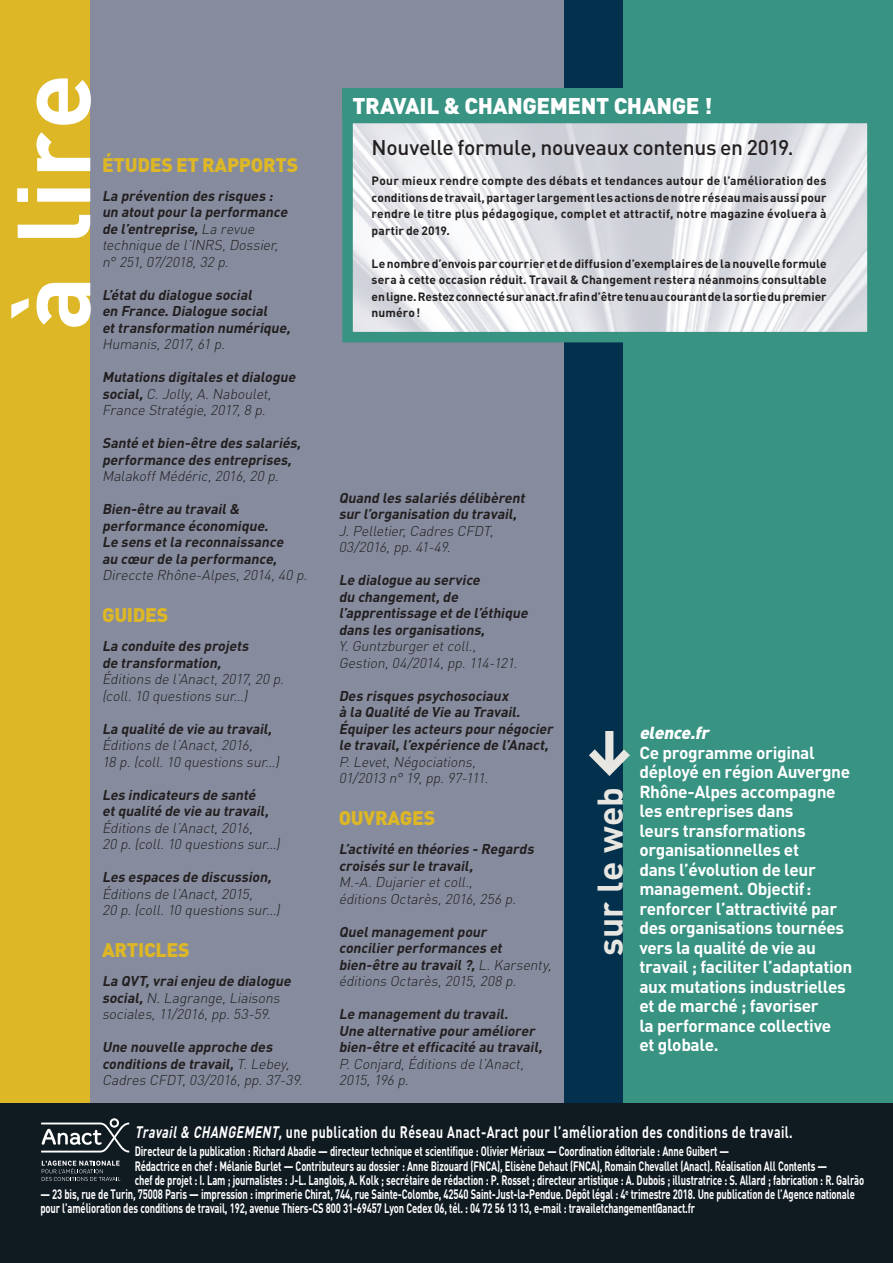
<style>
.page{position:relative;width:893px;height:1263px;background:#fff}
.page>*{position:absolute;margin:0;border:0;box-sizing:border-box;transform-origin:0 0}
.t1{font:700 102px "DIN";color:#fff}
.t2{font:700 35.25px "DIN";color:#e8e6e0}
.t3{font:900 22.5px "DIN";letter-spacing:-.02em;color:#fff}
.t4{font:500 21px "DIN";letter-spacing:-.015em;color:#231f20}
.t5{font:900 19.5px "DIN";letter-spacing:-.015em;color:#ddb725}
.t6{font:700 17.25px/19.5px "DIN";letter-spacing:-.02em;color:#fff}
.t7{font:italic 900 17.25px "DIN";color:#fff}
.t8{font:700 16.5px "DIN";letter-spacing:.03em;color:#fff;scale:.75 1}
.t9{font:italic 700 14.1px/16.5px "DIN";color:#231f20}
.t10{font:italic 300 14.1px/16.5px "DIN";color:#231f20}
.t11{font:700 13.5px/14.2px "DIN";letter-spacing:-.015em;color:#fff;scale:.7 1}
.t12{font:700 12px/16.5px "DIN";letter-spacing:.005em;color:#231f20;text-align:justify}
.s1{font-weight:300}
.s2{font-weight:700}
.s3{font-style:italic}
</style>
<div class="page">
<svg style="left:563px;top:0;width:60px;height:1103px;background:#1d425d"></svg>
<div style="left:0;top:0;width:532px;height:1124px;background:#ddb725"></div>
<div style="left:623px;top:0;width:270px;height:1108px;background:#389382"></div>
<div style="left:90px;top:0;width:473px;height:1105px;background:#868c9e"></div>
<div style="left:0;top:1103px;width:893px;height:160px;background:#101a21"></div>
<svg style="left:41px;top:1118px;width:88px;height:34px"></svg>
<svg style="left:42px;top:1160px;width:78px;height:21px"></svg>
<img style="left:578px;top:732px;width:52px;height:44px">
<img style="left:353px;top:124px;width:514px;height:207px">
<div style="left:342px;top:113px;width:536px;height:229px;border:10px solid #389382"></div>
<div style="left:342px;top:88px;width:281px;height:28px;background:#389382"></div>
<h1 class="t1" style="left:17px;top:330px;width:258px;rotate:-90deg">à lire</h1>
<h3 class="t5" style="left:102px;top:158px;width:198px">ÉTUDES ET RAPPORTS</h3>
<p class="t9" style="left:102px;top:189px;width:189px">La prévention des risques : un atout pour la performance de l’entreprise,<span class="s1">La revue technique de l’INRS, Dossier, n° 251, 07/2018, 32 p.</span></p>
<p class="t9" style="left:102px;top:288px;width:192px">L’état du dialogue social<br>en France.Dialogue social<br>et transformation numérique,</p>
<p class="t10" style="left:102px;top:338px;width:127px">Humanis, 2017, 61 p.</p>
<p class="t10" style="left:102px;top:371px;width:197px"><span class="s2">Mutations digitales et dialogue social,</span>C. Jolly, A. Naboulet,<br>France Stratégie, 2017, 8 p.</p>
<p class="t9" style="left:102px;top:436px;width:203px">Santé et bien-être des salariés, performance des entreprises,</p>
<p class="t10" style="left:102px;top:470px;width:181px">Malakoff Médéric, 2016, 20 p.</p>
<p class="t9" style="left:102px;top:502px;width:185px">Bien-être au travail&amp; performance économique.<br>Le sens et la reconnaissance au cœur de la performance,</p>
<p class="t10" style="left:102px;top:569px;width:209px">Direccte Rhône-Alpes, 2014, 40 p.</p>
<h3 class="t5" style="left:102px;top:608px;width:68px">GUIDES</h3>
<p class="t9" style="left:102px;top:639px;width:150px">La conduite des projets de transformation,</p>
<p class="t10" style="left:102px;top:673px;width:186px">Éditions de l’Anact, 2017, 20 p. (coll. 10 questions sur…)</p>
<p class="t9" style="left:102px;top:722px;width:173px">La qualité de vie au travail,</p>
<p class="t10" style="left:102px;top:739px;width:181px">Éditions de l’Anact, 2016,<br>18 p. (coll. 10 questions sur…)</p>
<p class="t9" style="left:102px;top:788px;width:170px">Les indicateurs de santé et qualité de vie au travail,</p>
<p class="t10" style="left:102px;top:821px;width:182px">Éditions de l’Anact, 2016,<br>20 p. (coll. 10 questions sur…)</p>
<p class="t9" style="left:102px;top:870px;width:173px">Les espaces de discussion,</p>
<p class="t10" style="left:102px;top:887px;width:182px">Éditions de l’Anact, 2015,<br>20 p. (coll. 10 questions sur…)</p>
<h3 class="t5" style="left:102px;top:943px;width:89px">ARTICLES</h3>
<p class="t10" style="left:102px;top:974px;width:193px"><span class="s2">La QVT,vraienjeu de dialogue social,</span>N. Lagrange, Liaisons sociales, 11/2016, pp. 53-59.</p>
<p class="t9" style="left:102px;top:1040px;width:204px">Une nouvelle approche des conditions de travail,<span class="s1">T. Lebey,<br>Cadres CFDT, 03/2016, pp. 37-39.</span></p>
<h3 class="t3" style="left:353px;top:98px;width:361px">TRAVAIL &amp; CHANGEMENT CHANGE !</h3>
<h3 class="t4" style="left:372px;top:140px;width:423px">Nouvelle formule, nouveaux contenus en 2019.</h3>
<p class="t12" style="left:372px;top:174px;width:456px">Pour mieux rendre compte des débats et tendances autour de l’amélioration des conditions de travail, partager largement les actions de notre réseau mais aussi pour rendre le titre plus pédagogique, complet et attractif, notre magazine évoluera à partir de 2019.</p>
<p class="t12" style="left:372px;top:256px;width:457px">Le nombre d’envois par courrier et de diffusion d’exemplaires de la nouvelle formule sera à cette occasion réduit. Travail &amp; Changement restera néanmoins consultable en ligne. Restez connecté sur anact.fr afin d’être tenu au courant de la sortie du premier numéro !</p>
<p class="t9" style="left:339px;top:491px;width:190px">Quand les salariés délibèrent sur l’organisation du travail,</p>
<p class="t10" style="left:339px;top:524px;width:158px">J. Pelletier, Cadres CFDT,<br>03/2016, pp. 41-49.</p>
<p class="t9" style="left:339px;top:573px;width:193px">Le dialogue au service<br>du changement,de l’apprentissage et de l’éthique dans les organisations,</p>
<p class="t10" style="left:339px;top:640px;width:182px">Y. Guntzburger et coll.,<br>Gestion, 04/2014, pp. 114-121.</p>
<p class="t9" style="left:339px;top:689px;width:218px">Des risques psychosociaux<br>à la Qualité de Vie au Travail.<br>Équiper les acteurs pour négocier le travail,l’expérience de l’Anact,</p>
<p class="t10" style="left:339px;top:755px;width:153px">P. Levet, Négociations,<br>01/2013 n° 19, pp. 97-111.</p>
<h3 class="t5" style="left:339px;top:811px;width:98px">OUVRAGES</h3>
<p class="t9" style="left:339px;top:842px;width:199px">L’activité en théories - Regards croisés sur le travail,</p>
<p class="t10" style="left:339px;top:875px;width:181px">M.-A. Dujarier et coll., éditions Octarès, 2016, 256 p.</p>
<p class="t9" style="left:339px;top:924px;width:217px">Quelmanagement pour<br>concilier performances et bien-être au travail?,<span class="s1">L. Karsenty, éditions Octarès, 2015, 208 p.</span></p>
<p class="t9" style="left:339px;top:1007px;width:207px">Le management du travail.<br>Une alternative pour améliorer bien-être et efficacité au travail,</p>
<p class="t10" style="left:339px;top:1057px;width:189px">P. Conjard, Éditions de l’Anact,<br>2015, 196 p.</p>
<h2 class="t2" style="left:597px;top:955px;width:170px;rotate:-90deg">sur le web</h2>
<p class="t7" style="left:639px;top:727px;width:74px">elence.fr</p>
<p class="t6" style="left:639px;top:744px;width:215px">Ce programme original déployé en région Auvergne<br>Rhône-Alpes accompagne les entreprises dans<br>leurs transformations organisationnelles et<br>dans l’évolution de leur management. Objectif : renforcer l’attractivité par des organisations tournées vers la qualité de vie au travail ; faciliter l’adaptation aux mutations industrielles et de marché ; favoriser<br>la performance collective<br>et globale.</p>
<p class="t8" style="left:135px;top:1126px;width:879px"><span class="s3">Travail &amp; CHANGEMENT,</span> une publication du Réseau Anact-Aract pour l’amélioration des conditions de travail.</p>
<p class="t11" style="left:135px;top:1145px;width:1044px">Directeur de la publication : Richard Abadie — directeur technique et scientifique : Olivier Mériaux — Coordination éditoriale : Anne Guibert —<br>Rédactrice en chef : Mélanie Burlet — Contributeurs au dossier : Anne Bizouard (FNCA), Elisène Dehaut (FNCA), Romain Chevallet (Anact). Réalisation All Contents —<br>chef de projet : I. Lam ; journalistes : J-L. Langlois, A. Kolk ; secrétaire de rédaction : P. Rosset ; directeur artistique : A. Dubois ; illustratrice : S. Allard ; fabrication : R. Galrão</p>
<p class="t11" style="left:40px;top:1188px;width:1165px">— 23 bis, rue de Turin, 75008 Paris — impression : imprimerie Chirat, 744, rue Sainte-Colombe, 42540 Saint-Just-la-Pendue. Dépôt légal : 4<sup>e</sup> trimestre 2018. Une publication de l’Agence nationale pour l’amélioration des conditions de travail, 192, avenue Thiers-CS 800 31-69457 Lyon Cedex 06, tél. : 04 72 56 13 13, e-mail : travailetchangement@anact.fr</p>
</div>
